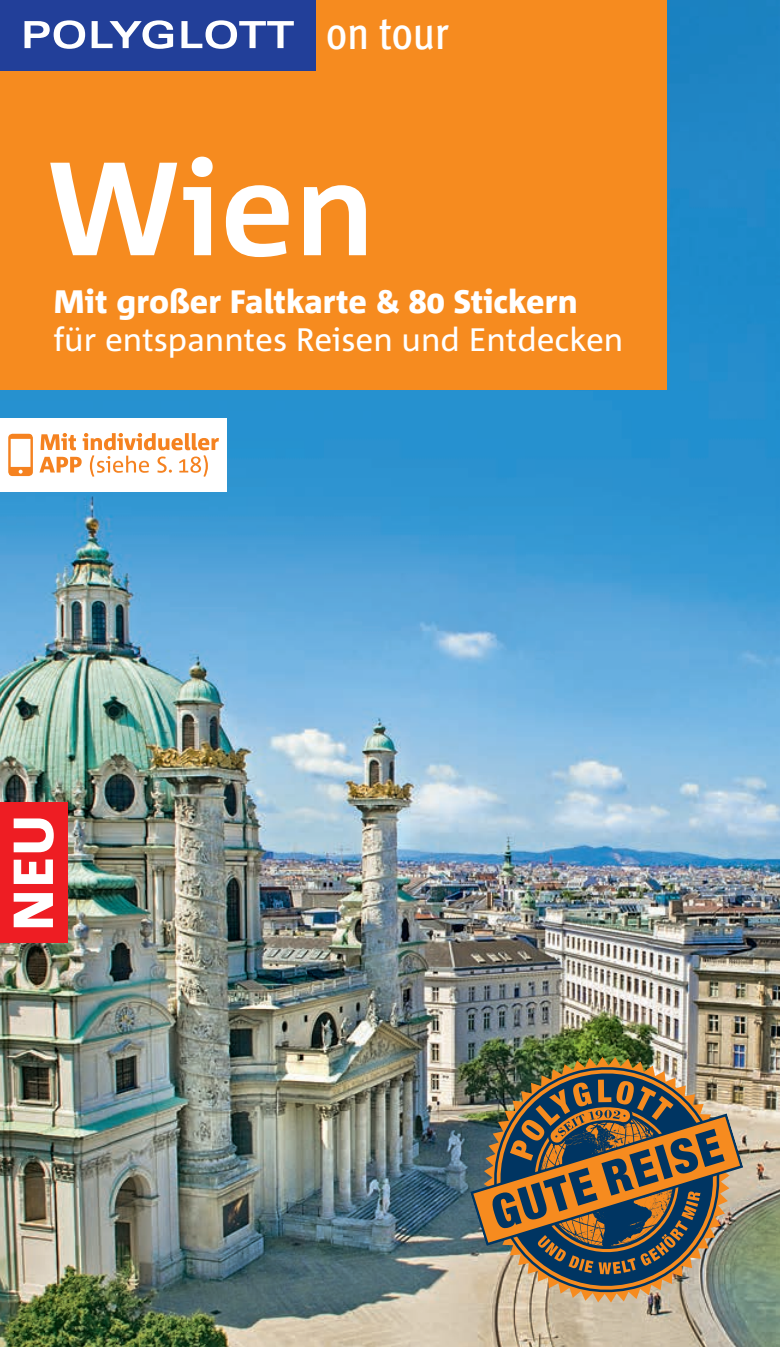
<style>
.page{position:relative;width:780px;height:1347px;background:#fff}
.page>*{position:absolute;margin:0;border:0;box-sizing:border-box;transform-origin:0 0}
.t1{font:700 132.5px "Corpid E1 s";color:#fff}
.t2{font:800 56.25px "Corpid E1 s";letter-spacing:.025em;color:#fff}
.t3{font:500 condensed 46px "Meta Pro";color:#fff}
.t4{font:32.5px "Corpid E1 s";color:#fff}
.t5{font:800 32.5px "Corpid E1 s";color:#fff}
</style>
<div class="page">
<img style="left:0;top:0;width:780px;height:1346px">
<div style="left:0;top:0;width:666px;height:390px;background:#f68b1f"></div>
<img style="left:481px;top:1053px;width:251px;height:252px">
<img style="left:488px;top:1061px;width:237px;height:237px">
<svg style="left:470px;top:1079px;width:273px;height:195px;background:#73654f"></svg>
<div style="left:0;top:0;width:315px;height:70px;background:#223f99"></div>
<svg style="left:25px;top:20px;width:60px;height:29px"></svg>
<svg style="left:92px;top:20px;width:81px;height:29px"></svg>
<svg style="left:181px;top:20px;width:113px;height:29px"></svg>
<div style="left:0;top:803px;width:67px;height:140px;background:#ee1d23"></div>
<div style="left:0;top:418px;width:227px;height:73px;background:#fff"></div>
<svg style="left:39px;top:433px;width:180px;height:44px"></svg>
<svg style="left:8px;top:434px;width:25px;height:42px"></svg>
<h3 class="t3" style="left:326px;top:-2px;width:124px">on tour</h3>
<h1 class="t1" style="left:46px;top:125px;width:330px">Wien</h1>
<p class="t5" style="left:32px;top:281px;width:432px">Große Faltkarte &amp; 80 Sticker</p>
<p class="t4" style="left:32px;top:319px;width:505px">für Ihre individuelle R iseplanung</p>
<p class="t5" style="left:54px;top:281px;width:525px">Mit großer Faltkarte &amp; 80 Stickern</p>
<p class="t4" style="left:54px;top:319px;width:571px">für entspanntes Reisen und Entdecken</p>
<h2 class="t2" style="left:-13px;top:931px;width:117px;rotate:-90deg">NEU</h2>
<h2 class="t2" style="left:-2px;top:931px;width:117px;rotate:-90deg">NEU</h2>
</div>
